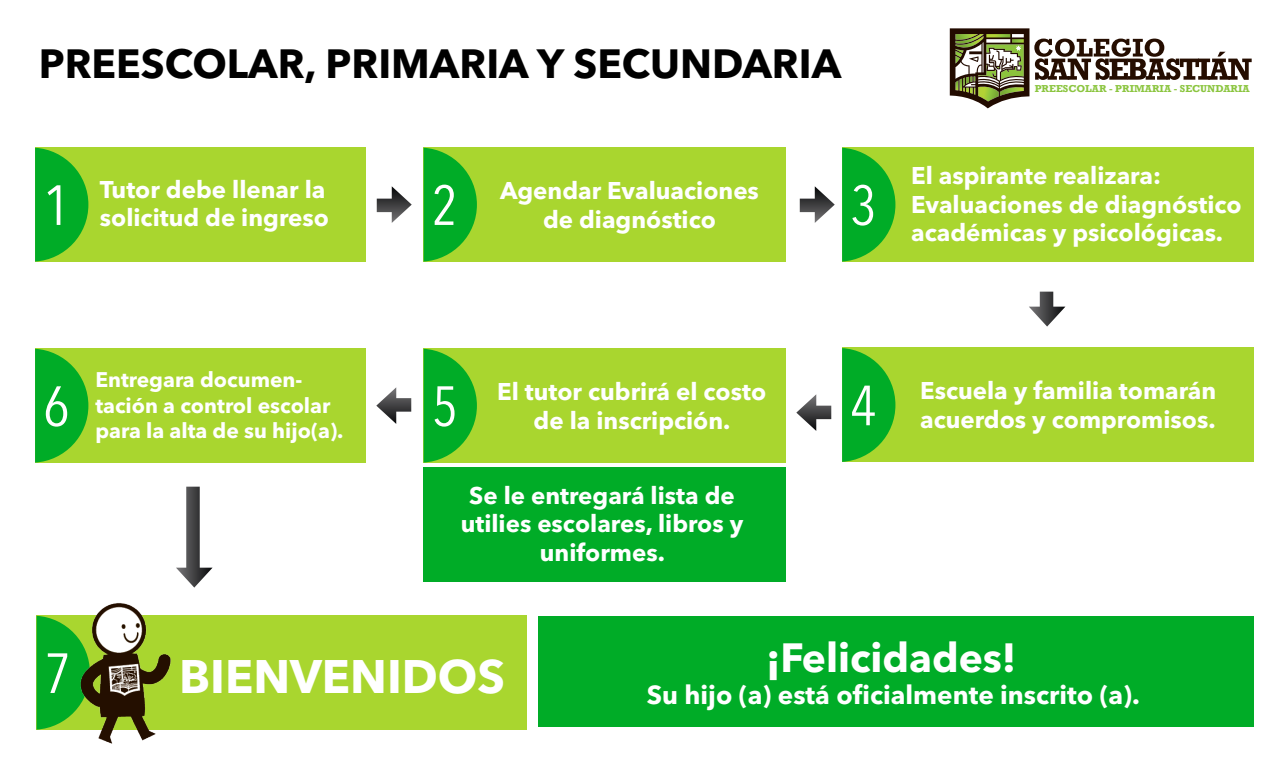
<style>
.page{position:relative;width:1287px;height:783px;background:#fff}
.page>*{position:absolute;margin:0;border:0;box-sizing:border-box;transform-origin:0 0}
.t1{font:condensed 55.95px "Avenir Next LT Pro";color:#fff}
.t2{font:700 46.65px "Avenir Next LT Pro";color:#fff}
.t3{font:700 40.5px "Avenir Next LT Pro";color:#000}
.t4{font:700 40.5px "Avenir Next LT Pro";color:#fff}
.t5{font:700 25.95px "Avenir Next LT Pro";color:#fff}
.t6{font:700 24px/28.8px "Avenir Next LT Pro";color:#fff;text-align:center}
.t7{font:700 21px/25.2px "Avenir Next LT Pro";color:#fff}
.t8{font:700 10.35px "Rockwell";color:#8bc53f}
</style>
<div class="page">
<div style="left:35px;top:148px;width:331px;height:114px;background:#a9d62f"></div>
<svg style="left:35px;top:148px;width:53px;height:114px"></svg>
<svg style="left:377px;top:186px;width:35px;height:37px"></svg>
<div style="left:424px;top:148px;width:362px;height:114px;background:#a9d62f"></div>
<svg style="left:424px;top:148px;width:53px;height:114px"></svg>
<div style="left:35px;top:349px;width:331px;height:114px;background:#a9d62f"></div>
<svg style="left:35px;top:349px;width:53px;height:114px"></svg>
<svg style="left:376px;top:387px;width:35px;height:37px"></svg>
<svg style="left:176px;top:487px;width:37px;height:101px"></svg>
<div style="left:424px;top:349px;width:362px;height:114px;background:#a9d62f"></div>
<div style="left:424px;top:467px;width:362px;height:114px;background:#00ac27"></div>
<svg style="left:424px;top:349px;width:53px;height:114px"></svg>
<div style="left:842px;top:148px;width:412px;height:114px;background:#a9d62f"></div>
<svg style="left:842px;top:148px;width:53px;height:114px"></svg>
<div style="left:842px;top:348px;width:412px;height:114px;background:#a9d62f"></div>
<svg style="left:842px;top:348px;width:53px;height:114px"></svg>
<div style="left:37px;top:616px;width:490px;height:114px;background:#a9d62f"></div>
<div style="left:539px;top:617px;width:715px;height:110px;background:#00ac27"></div>
<svg style="left:37px;top:616px;width:42px;height:114px;background:#16b128"></svg>
<svg style="left:800px;top:186px;width:35px;height:37px"></svg>
<svg style="left:1029px;top:292px;width:36px;height:35px"></svg>
<svg style="left:796px;top:394px;width:35px;height:37px"></svg>
<img style="left:79px;top:603px;width:94px;height:141px">
<svg style="left:950px;top:28px;width:302px;height:80px"></svg>
<h3 class="t3" style="left:39px;top:39px;width:804px">PREESCOLAR, PRIMARIA Y SECUNDARIA</h3>
<h1 class="t1" style="left:43px;top:172px;width:28px">1</h1>
<p class="t6" style="left:100px;top:175px;width:227px">Tutor debe llenar la</p>
<p class="t6" style="left:100px;top:203px;width:231px">solicitud de ingreso</p>
<h1 class="t1" style="left:432px;top:172px;width:28px">2</h1>
<p class="t6" style="left:500px;top:176px;width:260px">Agendar Evaluaciones</p>
<p class="t6" style="left:543px;top:205px;width:174px">de diagnóstico</p>
<h1 class="t1" style="left:850px;top:172px;width:28px">3</h1>
<p class="t8" style="left:1035px;top:82px;width:217px">PREESCOLAR - PRIMARIA - SECUNDARIA</p>
<p class="t6" style="left:911px;top:161px;width:332px;text-align:left">El aspirante realizara:<br>Evaluaciones de diagnóstico académicas y psicológicas.</p>
<h1 class="t1" style="left:43px;top:373px;width:28px">6</h1>
<p class="t7" style="left:95px;top:367px;width:237px">Entregara documen&shy;tación a control escolar</p>
<p class="t7" style="left:95px;top:418px;width:250px">para la alta de su hijo(a).</p>
<h1 class="t1" style="left:432px;top:373px;width:28px">5</h1>
<p class="t6" style="left:497px;top:377px;width:271px">El tutor cubrirá el costo de la inscripción.</p>
<p class="t6" style="left:461px;top:481px;width:284px">Se le entregará lista de utilies escolares, libros y uniformes.</p>
<h1 class="t1" style="left:850px;top:372px;width:28px">4</h1>
<p class="t6" style="left:920px;top:376px;width:298px">Escuela y familia tomarán</p>
<p class="t6" style="left:920px;top:405px;width:297px">acuerdos y compromisos.</p>
<h1 class="t1" style="left:45px;top:640px;width:28px">7</h1>
<h2 class="t2" style="left:179px;top:648px;width:327px">BIENVENIDOS</h2>
<h3 class="t4" style="left:766px;top:633px;width:252px">¡Felicidades!</h3>
<p class="t5" style="left:647px;top:679px;width:495px">Su hijo (a) está oficialmente inscrito (a).</p>
</div>
